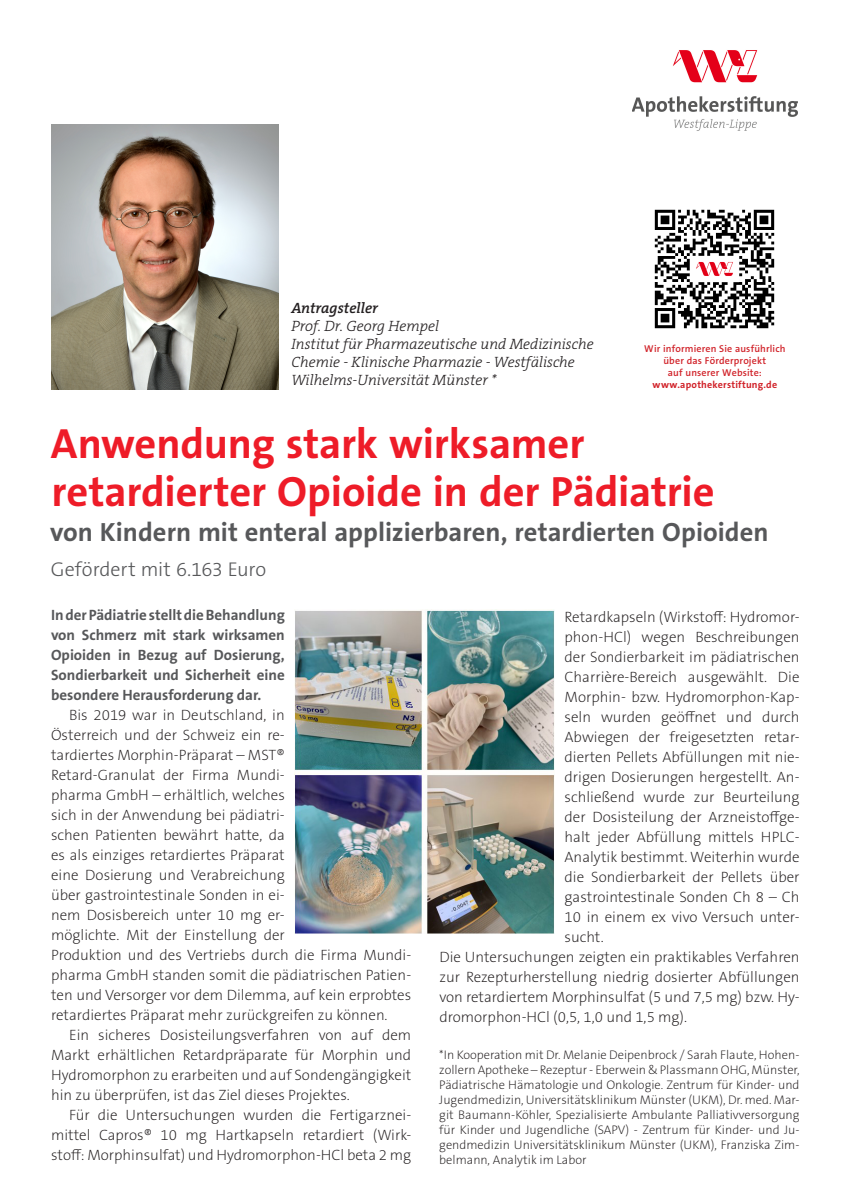
<style>
.page{position:relative;width:851px;height:1201px;background:#fff}
.page>*{position:absolute;margin:0;border:0;box-sizing:border-box;transform-origin:0 0}
.t1{font:700 42.5px/48.5px "The Sans B W7";letter-spacing:-.005em;color:#ee1c28}
.t2{font:700 26.5px "The Sans B W7";color:#57585a}
.t3{font:300 20px "The Sans B W3";letter-spacing:-.01em;color:#57585a}
.t4{font:200 15px/20px "The Sans B W2";color:#231f20;text-align:justify}
.t5{font:700 15px/20px "The Sans B W7";color:#57585a;text-align:justify}
.t6{font:italic 300 15px/18px "The Serif B W3";color:#231f20}
.t7{font:italic 600 15px "The Serif B W6";color:#231f20}
.t8{font:200 12.5px/15px "The Sans B W2";color:#231f20;text-align:justify}
.t9{font:600 10px/12px "The Sans B W6";letter-spacing:.015em;color:#d1232a;text-align:center}
.t10{font:700 10px "The Sans B W7";letter-spacing:.02em;color:#d1232a}
</style>
<div class="page">
<img style="left:294px;top:609px;width:260px;height:324px">
<img style="left:51px;top:124px;width:228px;height:266px">
<img style="left:632px;top:50px;width:166px;height:81px">
<img style="left:654px;top:209px;width:121px;height:120px">
<p class="t7" style="left:291px;top:298px;width:88px">Antragsteller</p>
<p class="t6" style="left:291px;top:317px;width:304px">Prof. Dr. Georg Hempel<br>Institut für Pharmazeutische und Medizinische Chemie - Klinische Pharmazie - Westfälische Wilhelms-Universität Münster *</p>
<p class="t9" style="left:644px;top:343px;width:143px">Wir informieren Sie ausführlich über das Förderprojekt<br>auf unserer Website:</p>
<p class="t10" style="left:652px;top:378px;width:126px">www.apothekerstiftung.de</p>
<h1 class="t1" style="left:51px;top:419px;width:665px">Anwendung stark wirksamer retardierter Opioide in der Pädiatrie</h1>
<h2 class="t2" style="left:50px;top:515px;width:719px">von Kindern mit enteral applizierbaren, retardierten Opioiden</h2>
<h3 class="t3" style="left:51px;top:556px;width:217px">Gefördert mit 6.163 Euro</h3>
<p class="t5" style="left:51px;top:605px;width:235px">In der Pädiatrie stellt die Behandlung von Schmerz mit stark wirksamen Opioiden in Bezug auf Dosierung, Sondierbarkeit und Sicherheit eine besondere Herausforderung dar.</p>
<p class="t4" style="left:51px;top:705px;width:362px;text-align:left;text-indent:18px">Bis 2019 war in Deutschland, in<br>Österreich und der Schweiz ein re-<br>tardiertes Morphin-Präparat – MST®<br>Retard-Granulat der Firma Mundi-<br>pharma GmbH – erhältlich, welches<br>sich in der Anwendung bei pädiatri-<br>schen Patienten bewährt hatte, da<br>es als einziges retardiertes Präparat<br>eine Dosierung und Verabreichung<br>über gastrointestinale Sonden in ei-<br>nem Dosisbereich unter 10 mg er-<br>möglichte. Mit der Einstellung der<br>Produktion und des Vertriebs durch die Firma Mundi&shy;pharma GmbH standen somit die pädiatrischen Patien&shy;ten und Versorger vor dem Dilemma, auf kein erprobtes retardiertes Präparat mehr zurückgreifen zu können.</p>
<p class="t4" style="left:51px;top:1025px;width:362px;text-indent:18px">Ein sicheres Dosisteilungsverfahren von auf dem Markt erhältlichen Retardpräparate für Morphin und Hydromorphon zu erarbeiten und auf Sondengängigkeit hin zu überprüfen, ist das Ziel dieses Projektes.</p>
<p class="t4" style="left:51px;top:1105px;width:362px;text-indent:18px">Für die Untersuchungen wurden die Fertigarznei&shy;mittel Capros® 10 mg Hartkapseln retardiert (Wirk&shy;stoff: Morphinsulfat) und Hydromorphon-HCl beta 2 mg</p>
<p class="t4" style="left:564px;top:606px;width:236px">Retardkapseln (Wirkstoff: Hydromor-</p>
<p class="t4" style="left:564px;top:626px;width:236px">phon-HCl) wegen Beschreibungen</p>
<p class="t4" style="left:564px;top:646px;width:236px">der Sondierbarkeit im pädiatrischen</p>
<p class="t4" style="left:564px;top:666px;width:236px">Charrière-Bereich ausgewählt. Die</p>
<p class="t4" style="left:564px;top:686px;width:236px">Morphin- bzw. Hydromorphon-Kap-</p>
<p class="t4" style="left:564px;top:706px;width:236px">seln wurden geöffnet und durch</p>
<p class="t4" style="left:564px;top:726px;width:236px">Abwiegen der freigesetzten retar-</p>
<p class="t4" style="left:564px;top:746px;width:236px">dierten Pellets Abfüllungen mit nie-</p>
<p class="t4" style="left:564px;top:766px;width:236px">drigen Dosierungen hergestellt. An-</p>
<p class="t4" style="left:564px;top:786px;width:236px">schließend wurde zur Beurteilung</p>
<p class="t4" style="left:564px;top:806px;width:236px">der Dosisteilung der Arzneistoffge-</p>
<p class="t4" style="left:564px;top:826px;width:236px">halt jeder Abfüllung mittels HPLC-</p>
<p class="t4" style="left:564px;top:846px;width:236px">Analytik bestimmt. Weiterhin wurde</p>
<p class="t4" style="left:564px;top:866px;width:236px">die Sondierbarkeit der Pellets über</p>
<p class="t4" style="left:564px;top:886px;width:236px">gastrointestinale Sonden Ch 8 – Ch</p>
<p class="t4" style="left:564px;top:906px;width:236px">10 in einem ex vivo Versuch unter-</p>
<p class="t4" style="left:564px;top:926px;width:41px">sucht.</p>
<p class="t4" style="left:439px;top:946px;width:362px">Die Untersuchungen zeigten ein praktikables Verfahren</p>
<p class="t4" style="left:439px;top:966px;width:361px">zur Rezepturherstellung niedrig dosierter Abfüllungen</p>
<p class="t4" style="left:439px;top:986px;width:362px">von retardiertem Morphinsulfat (5 und 7,5 mg) bzw. Hy-</p>
<p class="t4" style="left:439px;top:1006px;width:249px">dromorphon-HCl (0,5, 1,0 und 1,5 mg).</p>
<p class="t8" style="left:439px;top:1047px;width:362px">*In Kooperation mit Dr. Melanie Deipenbrock / Sarah Flaute, Hohen&shy;zollern Apotheke – Rezeptur - Eberwein &amp; Plassmann OHG, Münster, Pädiatrische Hämatologie und Onkologie. Zentrum für Kinder- und Jugendmedizin, Universitätsklinikum Münster (UKM), Dr. med. Mar&shy;git Baumann-Köhler, Spezialisierte Ambulante Palliativversorgung für Kinder und Jugendliche (SAPV) - Zentrum für Kinder- und Ju&shy;gendmedizin Universitätsklinikum Münster (UKM), Franziska Zim&shy;belmann, Analytik im Labor</p>
</div>
